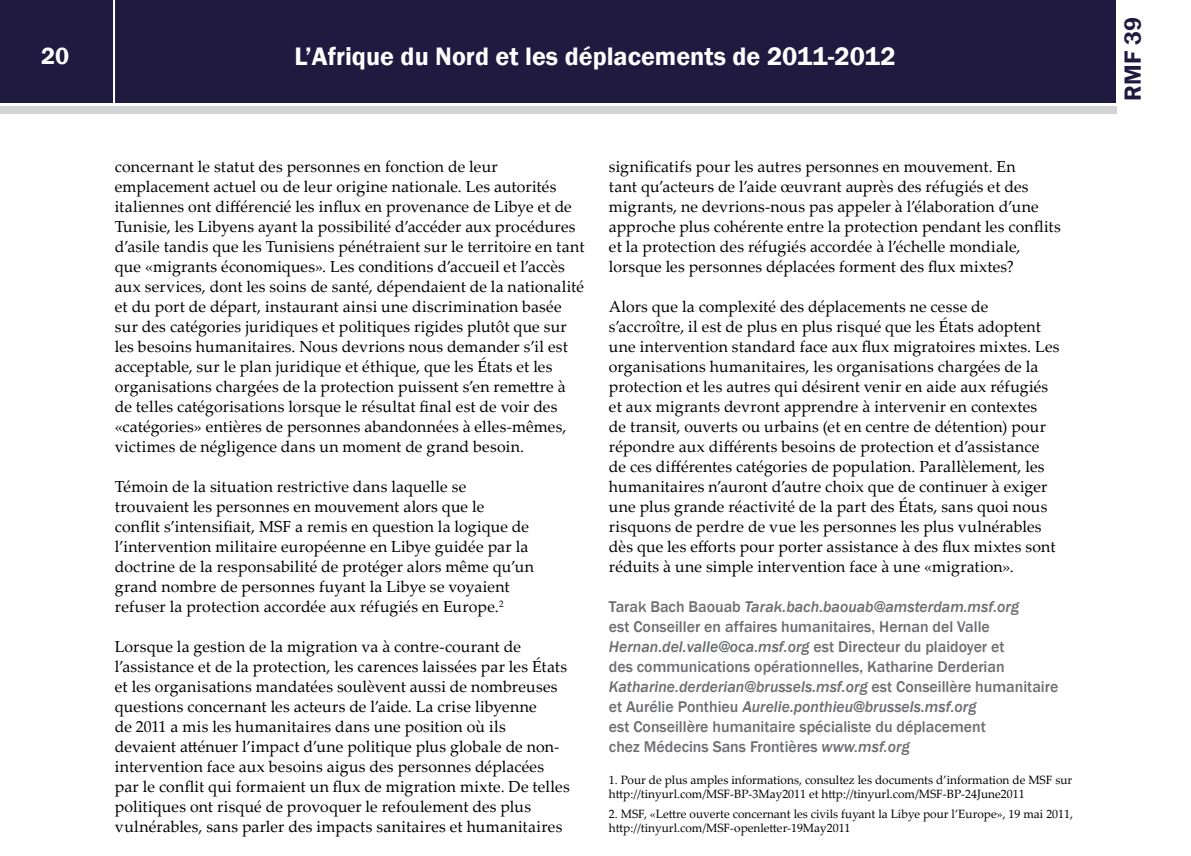
<style>
.page{position:relative;width:1191px;height:856px;background:#fff}
.page>*{position:absolute;margin:0;border:0;box-sizing:border-box;transform-origin:0 0}
.t1{font:600 26px "Franklin Gothic";color:#fff}
.t2{font:600 24px "Franklin Gothic";color:#211a40}
.t3{font:600 24px "Franklin Gothic";color:#fff}
.t4{font:16px/20px "Palatino Linotype";letter-spacing:.01em;color:#000}
.t5{font:500 16px/20px "Franklin Gothic";color:#6d6e71}
.t6{font:12px/14.4px "Palatino Linotype";color:#000}
.s1{font-style:italic}
</style>
<div class="page">
<div style="left:0;top:0;width:1115px;height:102px;background:#211a40"></div>
<div style="left:0;top:106px;width:1116px;height:8px;background:#d1d3d4"></div>
<hr style="left:113px;top:0;width:2px;height:103px;background:#fff">
<h2 class="t3" style="left:41px;top:41px;width:30px">20</h2>
<h1 class="t1" style="left:295px;top:41px;width:602px">L’Afrique du Nord et les déplacements de 2011-2012</h1>
<p class="t4" style="left:115px;top:156px;width:471px">concernant le statut des personnes en fonction de leur emplacement actuel ou de leur origine nationale. Les autorités italiennes ont différencié les influx en provenance de Libye et de Tunisie, les Libyens ayant la possibilité d’accéder aux procédures d’asile tandis que les Tunisiens pénétraient sur le territoire en tant que «migrants économiques». Les conditions d’accueil et l’accès aux services, dont les soins de santé, dépendaient de la nationalité et du port de départ, instaurant ainsi une discrimination basée sur des catégories juridiques et politiques rigides plutôt que sur les besoins humanitaires. Nous devrions nous demander s’il est acceptable, sur le plan juridique et éthique, que les États et les organisations chargées de la protection puissent s’en remettre à de telles catégorisations lorsque le résultat final est de voir des «catégories» entières de personnes abandonnées à elles-mêmes, victimes de négligence dans un moment de grand besoin.</p>
<p class="t4" style="left:115px;top:476px;width:421px">Témoin de la situation restrictive dans laquelle se trouvaient les personnes en mouvement alors que le<br>conflit s’intensifiait, MSF a remis en question la logique de l’intervention militaire européenne en Libye guidée par la doctrine de la responsabilité de protéger alors même qu’un grand nombre de personnes fuyant la Libye se voyaient refuser la protection accordée aux réfugiés en Europe.<sup>2</sup></p>
<p class="t4" style="left:115px;top:636px;width:456px">Lorsque la gestion de la migration va à contre-courant de l’assistance et de la protection, les carences laissées par les États et les organisations mandatées soulèvent aussi de nombreuses questions concernant les acteurs de l’aide. La crise libyenne<br>de 2011 a mis les humanitaires dans une position où ils devaient atténuer l’impact d’une politique plus globale de non&shy;intervention face aux besoins aigus des personnes déplacées par le conflit qui formaient un flux de migration mixte. De telles politiques ont risqué de provoquer le refoulement des plus vulnérables, sans parler des impacts sanitaires et humanitaires</p>
<p class="t4" style="left:609px;top:156px;width:453px">significatifs pour les autres personnes en mouvement. En<br>tant qu’acteurs de l’aide œuvrant auprès des réfugiés et des migrants, ne devrions-nous pas appeler à l’élaboration d’une approche plus cohérente entre la protection pendant les conflits et la protection des réfugiés accordée à l’échelle mondiale, lorsque les personnes déplacées forment des flux mixtes?</p>
<p class="t4" style="left:609px;top:296px;width:452px">Alors que la complexité des déplacements ne cesse de s’accroître, il est de plus en plus risqué que les États adoptent une intervention standard face aux flux migratoires mixtes. Les organisations humanitaires, les organisations chargées de la protection et les autres qui désirent venir en aide aux réfugiés et aux migrants devront apprendre à intervenir en contextes<br>de transit, ouverts ou urbains (et en centre de détention) pour répondre aux différents besoins de protection et d’assistance de ces différentes catégories de population. Parallèlement, les humanitaires n’auront d’autre choix que de continuer à exiger une plus grande réactivité de la part des États, sans quoi nous risquons de perdre de vue les personnes les plus vulnérables dès que les efforts pour porter assistance à des flux mixtes sont réduits à une simple intervention face à une «migration».</p>
<p class="t5" style="left:609px;top:597px;width:451px">Tarak Bach Baouab <span class="s1">Tarak.bach.baouab@amsterdam.msf.org<br></span>est Conseiller en affaires humanitaires, Hernan del Valle <span class="s1">Hernan.del.valle@oca.msf.org</span> est Directeur du plaidoyer et<br>des communications opérationnelles, Katharine Derderian <span class="s1">Katharine.derderian@brussels.msf.org</span> est Conseillère humanitaire et Aurélie Ponthieu <span class="s1">Aurelie.ponthieu@brussels.msf.org<br></span>est Conseillère humanitaire spécialiste du déplacement<br>chez Médecins Sans Frontières <span class="s1">www.msf.org</span></p>
<p class="t6" style="left:609px;top:772px;width:465px">1. Pour de plus amples informations, consultez les documents d’information de MSF sur http://tinyurl.com/MSF-BP-3May2011 et http://tinyurl.com/MSF-BP-24June2011</p>
<p class="t6" style="left:609px;top:806px;width:466px">2. MSF, «Lettre ouverte concernant les civils fuyant la Libye pour l’Europe», 19 mai 2011, http://tinyurl.com/MSF-openletter-19May2011</p>
<h2 class="t2" style="left:1118px;top:101px;width:85px;rotate:-90deg">RMF 39</h2>
</div>
